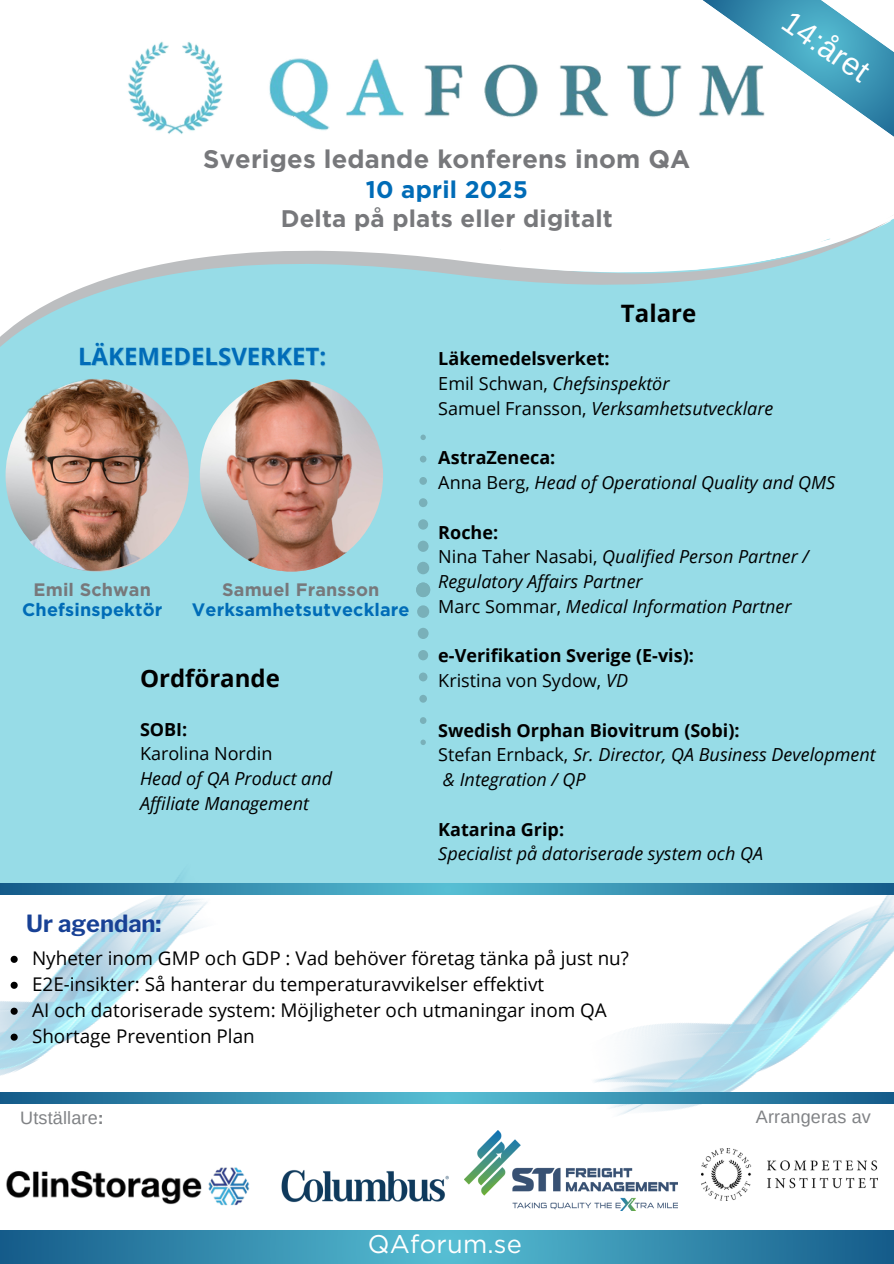
<style>
.page{position:relative;width:894px;height:1264px;background:#fff}
.page>*{position:absolute;margin:0;border:0;box-sizing:border-box;transform-origin:0 0}
.t1{font:31.05px "Arimo";color:#fff}
.t2{font:25.5px "Gotham";letter-spacing:.01em;color:#fff}
.t3{font:700 25.35px "Gotham";letter-spacing:.01em;color:#77787b}
.t4{font:700 24px/28.2px "Gotham";letter-spacing:.01em;color:#77787b;text-align:center}
.t5{font:700 24px "Open Sans";color:#006cb8}
.t6{font:700 24px "Open Sans";color:#000}
.t7{font:700 23.55px "Libre Franklin";color:#184195}
.t8{font:18.9px "Open Sans";color:#000}
.t9{font:italic 18px/24.8px "Open Sans";color:#000}
.t10{font:700 18px "Open Sans";color:#000}
.t11{font:700 18px/20.2px "Gotham";letter-spacing:.01em;color:#006cb7;text-align:center}
.t12{font:18px "Open Sans";color:#000}
.t13{font:18px "Arimo";letter-spacing:.01em;color:#808285}
.s1{color:#006cb7}
.s2{color:#77787b}
.s3{font-style:normal}
.s4{font-style:italic}
.s5{font-weight:700}
</style>
<div class="page">
<div style="left:0;top:212px;width:893px;height:671px;background:#97dce7"></div>
<img style="left:701px;top:1148px;width:176px;height:52px">
<svg style="left:0;top:1230px;width:893px;height:33px;background:#358cae"></svg>
<svg style="left:703px;top:0;width:190px;height:77px"></svg>
<svg style="left:0;top:77px;width:893px;height:334px"></svg>
<svg style="left:0;top:226px;width:116px;height:77px;background:#f6f9f9"></svg>
<svg style="left:492px;top:174px;width:401px;height:98px"></svg>
<img style="left:570px;top:894px;width:323px;height:221px">
<img style="left:0;top:875px;width:239px;height:229px">
<svg style="left:0;top:883px;width:893px;height:11px;background:#358cae"></svg>
<svg style="left:0;top:1092px;width:893px;height:11px;background:#358cae"></svg>
<img style="left:113px;top:25px;width:667px;height:124px">
<img style="left:4px;top:379px;width:183px;height:191px;border-radius:50%">
<img style="left:200px;top:379px;width:183px;height:192px;border-radius:50%">
<div style="left:416px;top:582px;width:14px;height:15px;background:#78b0b8;border-radius:7px"></div>
<div style="left:417px;top:561px;width:12px;height:13px;background:#79b0b9;border-radius:6px"></div>
<div style="left:417px;top:605px;width:12px;height:13px;background:#79b0b9;border-radius:6px"></div>
<svg style="left:417px;top:540px;width:11px;height:12px"></svg>
<svg style="left:417px;top:627px;width:11px;height:12px"></svg>
<div style="left:418px;top:519px;width:10px;height:11px;background:#79b0b9;border-radius:5px"></div>
<div style="left:418px;top:650px;width:10px;height:10px;background:#79b0b9;border-radius:5px"></div>
<svg style="left:418px;top:498px;width:9px;height:9px"></svg>
<svg style="left:418px;top:672px;width:9px;height:9px"></svg>
<div style="left:419px;top:477px;width:8px;height:8px;background:#79b0b9;border-radius:4px"></div>
<svg style="left:419px;top:694px;width:8px;height:8px"></svg>
<svg style="left:419px;top:455px;width:7px;height:7px"></svg>
<svg style="left:419px;top:717px;width:7px;height:7px"></svg>
<svg style="left:420px;top:434px;width:6px;height:6px"></svg>
<svg style="left:420px;top:739px;width:6px;height:6px"></svg>
<img style="left:6px;top:1167px;width:244px;height:39px">
<img style="left:281px;top:1170px;width:167px;height:33px">
<img style="left:464px;top:1130px;width:213px;height:80px">
<svg style="left:11px;top:955px;width:7px;height:7px"></svg>
<svg style="left:11px;top:981px;width:7px;height:7px"></svg>
<svg style="left:11px;top:1007px;width:7px;height:7px"></svg>
<svg style="left:11px;top:1033px;width:7px;height:7px"></svg>
<p class="t3" style="left:203px;top:144px;width:488px">Sveriges ledande konferens inom QA</p>
<p class="t4" style="left:280px;top:176px;width:333px"><span class="s1">10 april 2025<br></span>Delta på plats eller digitalt</p>
<p class="t6" style="left:620px;top:297px;width:77px">Talare</p>
<p class="t1" style="left:795px;top:4px;width:100px;rotate:35deg">14:året</p>
<p class="t5" style="left:78px;top:339px;width:249px">LÄKEMEDELSVERKET:</p>
<p class="t11" style="left:22px;top:579px;width:142px"><span class="s2">Emil Schwan<br></span>Chefsinspektör</p>
<h3 class="t11" style="left:192px;top:579px;width:219px"><span class="s2">Samuel Fransson<br></span>Verksamhetsutvecklare</h3>
<p class="t6" style="left:140px;top:661px;width:141px">Ordförande</p>
<p class="t10" style="left:140px;top:716px;width:49px">SOBI:</p>
<p class="t12" style="left:140px;top:741px;width:134px">Karolina Nordin</p>
<h5 class="t9" style="left:140px;top:765px;width:194px">Head of QA Product and<br>Affiliate Management</h5>
<h2 class="t7" style="left:26px;top:909px;width:137px">Ur agendan:</h2>
<p class="t10" style="left:438px;top:346px;width:173px">Läkemedelsverket:</p>
<p class="t9" style="left:438px;top:370px;width:232px"><span class="s3">Emil Schwan,</span> Chefsinspektör</p>
<p class="t9" style="left:438px;top:395px;width:336px"><span class="s3">Samuel Fransson,</span> Verksamhetsutvecklare</p>
<p class="t10" style="left:438px;top:445px;width:118px">AstraZeneca:</p>
<p class="t9" style="left:438px;top:469px;width:398px"><span class="s3">Anna Berg,</span> Head of Operational Quality and QMS</p>
<p class="t10" style="left:438px;top:519px;width:61px">Roche:</p>
<p class="t9" style="left:438px;top:544px;width:372px"><span class="s3">Nina Taher Nasabi,</span> Qualified Person Partner /</p>
<p class="t9" style="left:438px;top:568px;width:206px">Regulatory Affairs Partner</p>
<p class="t9" style="left:438px;top:593px;width:354px"><span class="s3">Marc Sommar,</span> Medical Information Partner</p>
<p class="t10" style="left:438px;top:643px;width:257px">e-Verifikation Sverige (E-vis):</p>
<p class="t12" style="left:438px;top:668px;width:191px">Kristina von Sydow, <span class="s4">VD</span></p>
<p class="t10" style="left:438px;top:717px;width:303px">Swedish Orphan Biovitrum (Sobi):</p>
<p class="t9" style="left:438px;top:742px;width:438px"><span class="s3">Stefan Ernback,</span> Sr. Director, QA Business Development</p>
<p class="t9" style="left:443px;top:766px;width:144px">&amp; Integration / QP</p>
<h3 class="t10" style="left:438px;top:816px;width:127px">Katarina Grip:</h3>
<p class="t9" style="left:438px;top:841px;width:326px">Specialist på datoriserade system och QA</p>
<h5 class="t8" style="left:32px;top:945px;width:598px">Nyheter inom GMP och GDP : Vad behöver företag tänka på just nu?</h5>
<p class="t8" style="left:32px;top:971px;width:513px">E2E-insikter: Så hanterar du temperaturavvikelser effektivt</p>
<p class="t8" style="left:32px;top:996px;width:576px">AI och datoriserade system: Möjligheter och utmaningar inom QA</p>
<p class="t8" style="left:32px;top:1022px;width:224px">Shortage Prevention Plan</p>
<p class="t13" style="left:20px;top:1108px;width:85px">Utställare<span class="s5">:</span></p>
<h1 class="t2" style="left:323px;top:1228px;width:248px">www.arkivforum.se</h1>
<p class="t2" style="left:368px;top:1228px;width:155px">QAforum.se</p>
<p class="t13" style="left:755px;top:1107px;width:116px">Arrangeras av</p>
</div>
